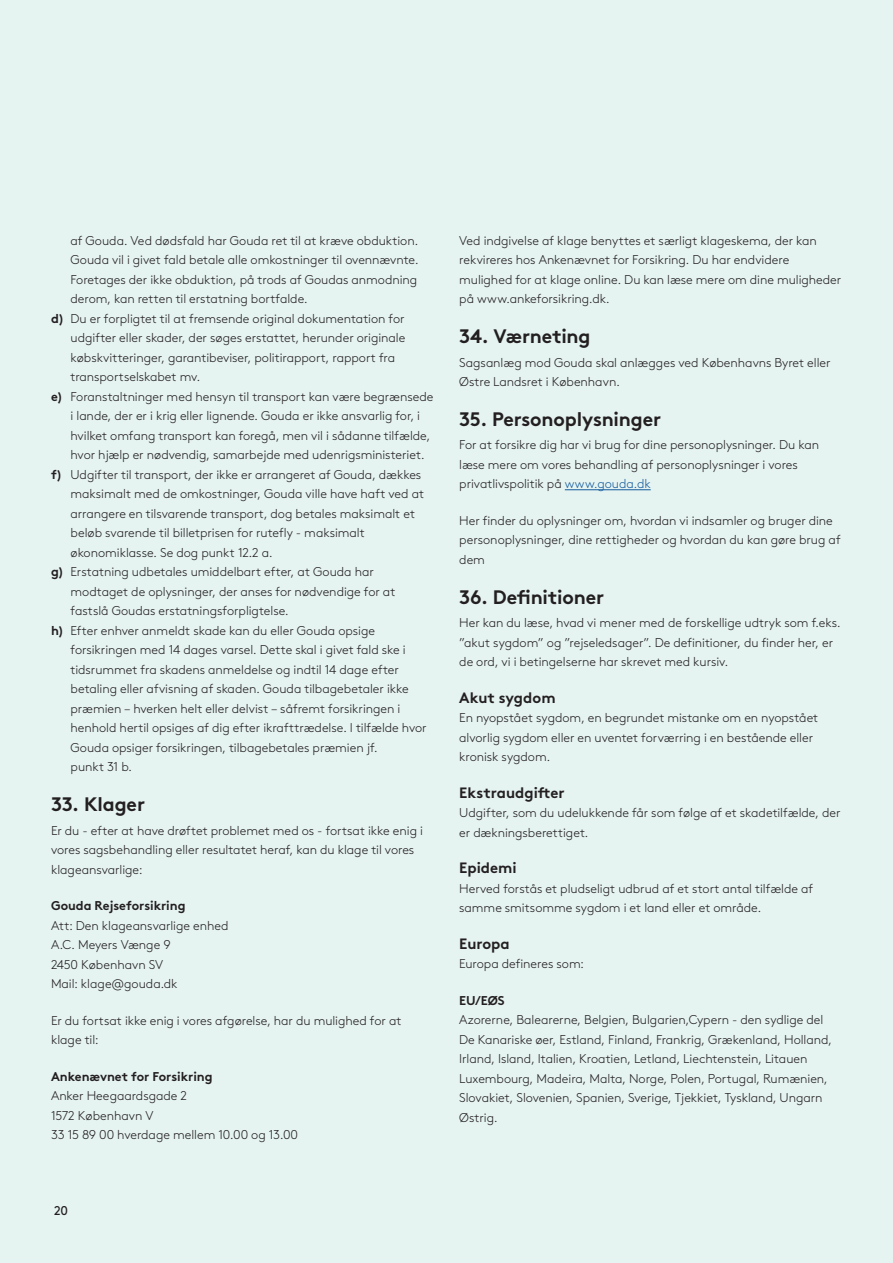
<style>
.page{position:relative;width:893px;height:1263px;background:#e5f3f1}
.page>*{position:absolute;margin:0;border:0;box-sizing:border-box;transform-origin:0 0}
.t1{font:700 19.5px "Gjen Brown OT";letter-spacing:-.005em;color:#231f20}
.t2{font:15px "Gjen Brown OT Bold Alt";color:#231f20}
.t3{font:300 12.75px/19.5px "Gjen Brown OT";color:#231f20}
.t4{font:700 12.75px "Gjen Brown OT";letter-spacing:-.005em;color:#231f20}
.t5{font:12.75px "Gjen Brown OT";color:#231f20}
.s1{font-weight:700}
.s2{color:#175d9e}
</style>
<div class="page">
<hr style="left:565px;top:489px;width:86px;height:1px;background:#175d9e">
<p class="t3" style="left:71px;top:230px;width:349px">af Gouda. Ved dødsfald har Gouda ret til at kræve obduktion.</p>
<p class="t3" style="left:71px;top:249px;width:350px">Gouda vil i givet fald betale alle omkostninger til ovennævnte.</p>
<p class="t3" style="left:71px;top:269px;width:348px">Foretages der ikke obduktion, på trods af Goudas anmodning</p>
<p class="t3" style="left:71px;top:288px;width:239px">derom, kan retten til erstatning bortfalde.</p>
<p class="t3" style="left:51px;top:308px;width:355px"><span class="s1">d)</span> Du er forpligtet til at fremsende original dokumentation for</p>
<p class="t3" style="left:71px;top:327px;width:336px">udgifter eller skader, der søges erstattet, herunder originale</p>
<p class="t3" style="left:71px;top:347px;width:326px">købskvitteringer, garantibeviser, politirapport, rapport fra</p>
<p class="t3" style="left:71px;top:366px;width:131px">transportselskabet mv.</p>
<p class="t3" style="left:51px;top:386px;width:384px"><span class="s1">e)</span> Foranstaltninger med hensyn til transport kan være begrænsede</p>
<p class="t3" style="left:71px;top:405px;width:351px">i lande, der er i krig eller lignende. Gouda er ikke ansvarlig for, i</p>
<p class="t3" style="left:71px;top:425px;width:361px">hvilket omfang transport kan foregå, men vil i sådanne tilfælde,</p>
<p class="t3" style="left:71px;top:444px;width:355px">hvor hjælp er nødvendig, samarbejde med udenrigsministeriet.</p>
<p class="t3" style="left:51px;top:464px;width:372px"><span class="s1">f)</span> Udgifter til transport, der ikke er arrangeret af Gouda, dækkes</p>
<p class="t3" style="left:71px;top:483px;width:355px">maksimalt med de omkostninger, Gouda ville have haft ved at</p>
<p class="t3" style="left:71px;top:503px;width:346px">arrangere en tilsvarende transport, dog betales maksimalt et</p>
<p class="t3" style="left:71px;top:522px;width:296px">beløb svarende til billetprisen for rutefly - maksimalt</p>
<p class="t3" style="left:71px;top:542px;width:204px">økonomiklasse. Se dog punkt 12.2 a.</p>
<p class="t3" style="left:51px;top:561px;width:324px"><span class="s1">g)</span> Erstatning udbetales umiddelbart efter, at Gouda har</p>
<p class="t3" style="left:71px;top:581px;width:326px">modtaget de oplysninger, der anses for nødvendige for at</p>
<p class="t3" style="left:71px;top:600px;width:220px">fastslå Goudas erstatningsforpligtelse.</p>
<p class="t3" style="left:51px;top:620px;width:325px"><span class="s1">h)</span> Efter enhver anmeldt skade kan du eller Gouda opsige</p>
<p class="t3" style="left:71px;top:639px;width:337px">forsikringen med 14 dages varsel. Dette skal i givet fald ske i</p>
<p class="t3" style="left:71px;top:659px;width:330px">tidsrummet fra skadens anmeldelse og indtil 14 dage efter</p>
<p class="t3" style="left:71px;top:678px;width:340px">betaling eller afvisning af skaden. Gouda tilbagebetaler ikke</p>
<p class="t3" style="left:71px;top:698px;width:331px">præmien – hverken helt eller delvist – såfremt forsikringen i</p>
<p class="t3" style="left:71px;top:717px;width:358px">henhold hertil opsiges af dig efter ikrafttrædelse. I tilfælde hvor</p>
<p class="t3" style="left:71px;top:737px;width:309px">Gouda opsiger forsikringen, tilbagebetales præmien jf.</p>
<p class="t3" style="left:71px;top:756px;width:63px">punkt 31 b.</p>
<h1 class="t1" style="left:51px;top:788px;width:95px">33. Klager</h1>
<p class="t3" style="left:51px;top:820px;width:373px">Er du - efter at have drøftet problemet med os - fortsat ikke enig i vores sagsbehandling eller resultatet heraf, kan du klage til vores klageansvarlige:</p>
<p class="t4" style="left:51px;top:895px;width:136px">Gouda Rejseforsikring</p>
<p class="t3" style="left:51px;top:915px;width:179px">Att: Den klageansvarlige enhed<br>A.C. Meyers Vænge 9<br>2450 København SV<br>Mail: klage@gouda.dk</p>
<p class="t3" style="left:51px;top:1010px;width:352px">Er du fortsat ikke enig i vores afgørelse, har du mulighed for at klage til:</p>
<p class="t4" style="left:51px;top:1066px;width:163px">Ankenævnet for Forsikring</p>
<p class="t3" style="left:51px;top:1085px;width:249px">Anker Heegaardsgade 2<br>1572 København V<br>33 15 89 00 hverdage mellem 10.00 og 13.00</p>
<p class="t5" style="left:54px;top:1201px;width:16px">20</p>
<p class="t3" style="left:459px;top:230px;width:384px">Ved indgivelse af klage benyttes et særligt klageskema, der kan rekvireres hos Ankenævnet for Forsikring. Du har endvidere mulighed for at klage online. Du kan læse mere om dine muligheder på www.ankeforsikring.dk.</p>
<h1 class="t1" style="left:459px;top:320px;width:133px">34. Værneting</h1>
<p class="t3" style="left:459px;top:352px;width:373px">Sagsanlæg mod Gouda skal anlægges ved Københavns Byret eller<br>Østre Landsret i København.</p>
<h1 class="t1" style="left:459px;top:403px;width:203px">35. Personoplysninger</h1>
<p class="t3" style="left:459px;top:434px;width:361px">For at forsikre dig har vi brug for dine personoplysninger. Du kan læse mere om vores behandling af personoplysninger i vores privatlivspolitik på <span class="s2">www.gouda.dk</span></p>
<p class="t3" style="left:459px;top:510px;width:383px">Her finder du oplysninger om, hvordan vi indsamler og bruger dine personoplysninger, dine rettigheder og hvordan du kan gøre brug af dem</p>
<h1 class="t1" style="left:459px;top:581px;width:146px">36. Definitioner</h1>
<p class="t3" style="left:459px;top:612px;width:383px">Her kan du læse, hvad vi mener med de forskellige udtryk som f.eks. ”akut sygdom” og ”rejseledsager”. De definitioner, du finder her, er de ord, vi i betingelserne har skrevet med kursiv.</p>
<p class="t2" style="left:459px;top:685px;width:98px">Akut sygdom</p>
<p class="t3" style="left:459px;top:707px;width:361px">En nyopstået sygdom, en begrundet mistanke om en nyopstået alvorlig sygdom eller en uventet forværring i en bestående eller kronisk sygdom.</p>
<p class="t2" style="left:459px;top:780px;width:107px">Ekstraudgifter</p>
<p class="t3" style="left:459px;top:802px;width:383px">Udgifter, som du udelukkende får som følge af et skadetilfælde, der er dækningsberettiget.</p>
<p class="t2" style="left:459px;top:856px;width:59px">Epidemi</p>
<p class="t3" style="left:459px;top:878px;width:355px">Herved forstås et pludseligt udbrud af et stort antal tilfælde af samme smitsomme sygdom i et land eller et område.</p>
<p class="t2" style="left:459px;top:931px;width:52px">Europa</p>
<p class="t3" style="left:459px;top:953px;width:126px">Europa defineres som:</p>
<p class="t4" style="left:459px;top:990px;width:47px">EU/EØS</p>
<p class="t3" style="left:459px;top:1009px;width:374px">Azorerne, Balearerne, Belgien, Bulgarien,Cypern - den sydlige del De Kanariske øer, Estland, Finland, Frankrig, Grækenland, Holland, Irland, Island, Italien, Kroatien, Letland, Liechtenstein, Litauen Luxembourg, Madeira, Malta, Norge, Polen, Portugal, Rumænien, Slovakiet, Slovenien, Spanien, Sverige, Tjekkiet, Tyskland, Ungarn Østrig.</p>
</div>
